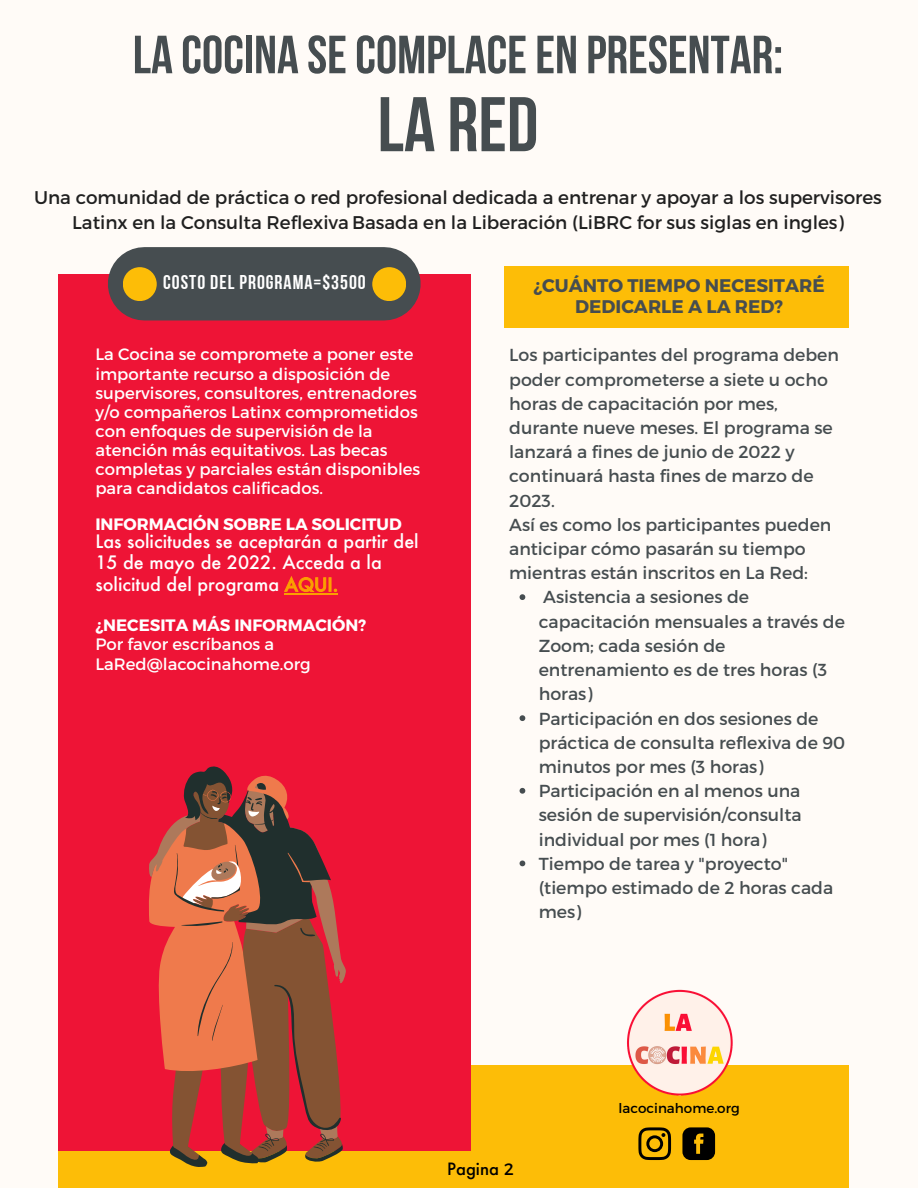
<style>
.page{position:relative;width:918px;height:1188px;background:#fffbf7}
.page>*{position:absolute;margin:0;border:0;box-sizing:border-box;transform-origin:0 0}
.t1{font:77.25px "Bebas Neue Cyrillic";color:#464d50}
.t2{font:53.7px "Bebas Neue Cyrillic";color:#464d50}
.t3{font:19.95px "Bebas Neue Cyrillic";letter-spacing:.05em;color:#fff}
.t4{font:18.3px/25.2px "Montserrat";color:#202020;text-align:center}
.t5{font:700 18.3px/21.3px "Montserrat";color:#464d50;text-align:center}
.t6{font:500 18px/21.5px "Futura";color:#fff}
.t7{font:17.4px/24.2px "Montserrat";color:#464d50}
.t8{font:16.5px/19.2px "Montserrat";color:#fff}
.t9{font:700 16.5px "Montserrat";color:#fff}
.t10{font:500 16.5px "Futura";color:#000}
.t11{font:13.5px "Montserrat";color:#000}
.s1{color:#fb9f00}
.s2{font-weight:700}
.s3{font-family:"Montserrat";font-weight:400}
</style>
<div class="page">
<div style="left:58px;top:1065px;width:791px;height:123px;background:#fdbd07"></div>
<div style="left:58px;top:274px;width:413px;height:876px;background:#ee1436"></div>
<div style="left:505px;top:266px;width:344px;height:62px;background:#fdbd07"></div>
<div style="left:144px;top:247px;width:240px;height:73px;background:#464d50"></div>
<div style="left:372px;top:267px;width:34px;height:34px;background:#fdbd07;border-radius:50%"></div>
<div style="left:123px;top:267px;width:34px;height:34px;background:#fdbd07;border-radius:50%"></div>
<svg style="left:520px;top:594px;width:5px;height:6px"></svg>
<svg style="left:520px;top:715px;width:5px;height:6px"></svg>
<svg style="left:520px;top:788px;width:5px;height:6px"></svg>
<svg style="left:520px;top:861px;width:5px;height:5px"></svg>
<svg style="left:638px;top:1127px;width:33px;height:33px"></svg>
<svg style="left:682px;top:1127px;width:33px;height:33px"></svg>
<img style="left:627px;top:989px;width:106px;height:107px">
<svg style="left:148px;top:766px;width:198px;height:401px"></svg>
<hr style="left:285px;top:594px;width:53px;height:1px;background:#fb9f00">
<h2 class="t2" style="left:133px;top:33px;width:652px">LA COCINA SE COMPLACE EN PRESENTAR:</h2>
<h1 class="t1" style="left:378px;top:93px;width:162px">LA RED</h1>
<p class="t4" style="left:34px;top:184px;width:849px">Una comunidad de práctica o red profesional dedicada a entrenar y apoyar a los supervisores<br>Latinx en la Consulta Reflexiva Basada en la Liberación (LiBRC for sus siglas en ingles)</p>
<p class="t3" style="left:163px;top:274px;width:204px">COSTO DEL PROGRAMA=$3500</p>
<p class="t8" style="left:95px;top:344px;width:326px">La Cocina se compromete a poner este importante recurso a disposición de supervisores, consultores, entrenadores y/o compañeros Latinx comprometidos con enfoques de supervisión de la atención más equitativos. Las becas completas y parciales están disponibles para candidatos calificados.</p>
<p class="t9" style="left:95px;top:514px;width:308px">INFORMACIÓN SOBRE LA SOLICITUD</p>
<p class="t6" style="left:95px;top:531px;width:325px">Las solicitudes se aceptarán a partir del<br>15 de mayo de 2022. Acceda a la solicitud del programa <span class="s1">AQUI.</span></p>
<p class="t8" style="left:95px;top:615px;width:272px"><span class="s2">¿NECESITA MÁS INFORMACIÓN?<br></span>Por favor escríbanos a<br>LaRed@lacocinahome.org</p>
<p class="t5" style="left:534px;top:274px;width:293px">¿CUÁNTO TIEMPO NECESITARÉ<br>DEDICARLE A LA RED?</p>
<p class="t7" style="left:509px;top:342px;width:331px">Los participantes del programa deben poder comprometerse a siete u ocho horas de capacitación por mes, durante nueve meses. El programa se lanzará a fines de junio de 2022 y continuará hasta fines de marzo de<br>2023.</p>
<p class="t7" style="left:509px;top:512px;width:324px">Así es como los participantes pueden anticipar cómo pasarán su tiempo mientras están inscritos en La Red:</p>
<p class="t7" style="left:539px;top:584px;width:308px">Asistencia a sesiones de capacitación mensuales a través de<br>Zoom; cada sesión de entrenamiento es de tres horas (3 horas)</p>
<p class="t7" style="left:539px;top:705px;width:308px">Participación en dos sesiones de práctica de consulta reflexiva de 90 minutos por mes (3 horas)</p>
<p class="t7" style="left:539px;top:778px;width:264px;text-align:justify">Participación en al menos una sesión de supervisión/consulta individual por mes (1 hora)</p>
<p class="t7" style="left:539px;top:851px;width:296px">Tiempo de tarea y "proyecto" (tiempo estimado de 2 horas cada mes)</p>
<p class="t10" style="left:447px;top:1157px;width:68px">Pagina <span class="s3">2</span></p>
<p class="t11" style="left:619px;top:1100px;width:123px">lacocinahome.org</p>
</div>
